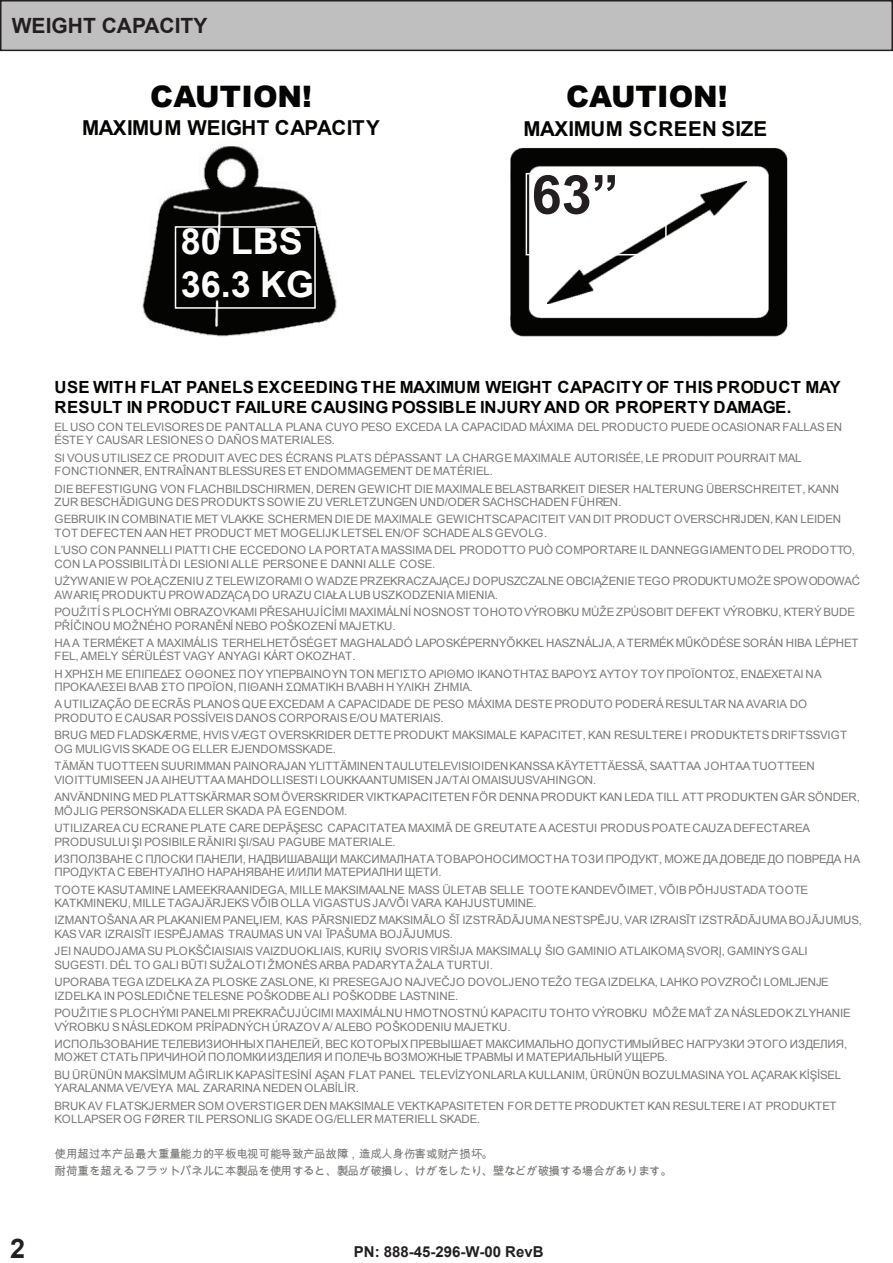
<style>
.page{position:relative;width:893px;height:1263px;background:#fff}
.page>*{position:absolute;margin:0;border:0;box-sizing:border-box;transform-origin:0 0}
.t1{font:700 54px "Arial";color:#231f20}
.t2{font:700 36px/43.2px "Arial";color:#fff}
.t3{font:900 29.55px "Arial";color:#040503}
.t4{font:700 27px "Arial";color:#231f20}
.t5{font:700 21px "Arial";color:#231f20}
.t6{font:700 20.55px "Arial";letter-spacing:-.02em;color:#040503}
.t7{font:700 20.55px "Arial";letter-spacing:.005em;color:#040503}
.t8{font:700 16.8px/20px "Arial";letter-spacing:.02em;color:#040503}
.t9{font:700 15px "Arial";color:#231f20}
.t10{font:11.55px/13.6px "Arial";letter-spacing:-.01em;color:#787877}
.t11{font:11.55px/17.4px "Arial Unicode MS";color:#787877}
</style>
<div class="page">
<div style="left:1px;top:1px;width:891px;height:49px;background:#c0bfbf"></div>
<div style="left:0;top:0;width:893px;height:51px;border:2px solid #231f20"></div>
<img style="left:142px;top:146px;width:195px;height:191px">
<img style="left:510px;top:147px;width:278px;height:190px">
<div style="left:175px;top:226px;width:141px;height:83px;border:2px solid #fff"></div>
<div style="left:526px;top:173px;width:141px;height:82px;border:2px solid #fff"></div>
<h3 class="t5" style="left:12px;top:12px;width:197px">WEIGHT CAPACITY</h3>
<h3 class="t3" style="left:150px;top:75px;width:163px">CAUTION!</h3>
<h3 class="t6" style="left:82px;top:114px;width:299px">MAXIMUM WEIGHT CAPACITY</h3>
<h2 class="t2" style="left:181px;top:221px;width:135px">80 LBS<br>36.3 KG</h2>
<h3 class="t3" style="left:566px;top:75px;width:163px">CAUTION!</h3>
<h3 class="t7" style="left:524px;top:115px;width:245px">MAXIMUM SCREEN SIZE</h3>
<h1 class="t1" style="left:532px;top:159px;width:89px">63”</h1>
<h3 class="t8" style="left:54px;top:377px;width:788px">USE WITH FLAT PANELS EXCEEDING THE MAXIMUM WEIGHT CAPACITY OF THIS PRODUCT MAY<br>RESULT IN PRODUCT FAILURE CAUSING POSSIBLE INJURY AND OR PROPERTY DAMAGE.</h3>
<p class="t10" style="left:54px;top:420px;width:789px">EL USO CON TELEVISORES DE PANTALLA PLANA CUYO PESO EXCEDA LA CAPACIDAD MÁXIMA DEL PRODUCTO PUEDE OCASIONAR FALLAS EN<br>ÉSTE Y CAUSAR LESIONES O DAÑOS MATERIALES.</p>
<p class="t10" style="left:54px;top:451px;width:749px">SI VOUS UTILISEZ CE PRODUIT AVEC DES ÉCRANS PLATS DÉPASSANT LA CHARGE MAXIMALE AUTORISÉE, LE PRODUIT POURRAIT MAL<br>FONCTIONNER, ENTRAÎNANT BLESSURES ET ENDOMMAGEMENT DE MATÉRIEL.</p>
<p class="t10" style="left:54px;top:482px;width:786px">DIE BEFESTIGUNG VON FLACHBILDSCHIRMEN, DEREN GEWICHT DIE MAXIMALE BELASTBARKEIT DIESER HALTERUNG ÜBERSCHREITET, KANN<br>ZUR BESCHÄDIGUNG DES PRODUKTS SOWIE ZU VERLETZUNGEN UND/ODER SACHSCHADEN FÜHREN.</p>
<p class="t10" style="left:54px;top:513px;width:788px">GEBRUIK IN COMBINATIE MET VLAKKE SCHERMEN DIE DE MAXIMALE GEWICHTSCAPACITEIT VAN DIT PRODUCT OVERSCHRIJDEN, KAN LEIDEN<br>TOT DEFECTEN AAN HET PRODUCT MET MOGELIJK LETSEL EN/OF SCHADE ALS GEVOLG.</p>
<p class="t10" style="left:54px;top:543px;width:802px">L’USO CON PANNELLI PIATTI CHE ECCEDONO LA PORTATA MASSIMA DEL PRODOTTO PUÒ COMPORTARE IL DANNEGGIAMENTO DEL PRODOTTO,<br>CON LA POSSIBILITÀ DI LESIONI ALLE PERSONE E DANNI ALLE COSE.</p>
<p class="t10" style="left:54px;top:574px;width:807px">UŻYWANIE W POŁĄCZENIU Z TELEWIZORAMI O WADZE PRZEKRACZAJĄCEJ DOPUSZCZALNE OBCIĄŻENIE TEGO PRODUKTU MOŻE SPOWODOWAĆ<br>AWARIĘ PRODUKTU PROWADZĄCĄ DO URAZU CIAŁA LUB USZKODZENIA MIENIA.</p>
<p class="t10" style="left:54px;top:605px;width:802px">POUŽITÍ S PLOCHÝMI OBRAZOVKAMI PŘESAHUJÍCÍMI MAXIMÁLNÍ NOSNOST TOHOTO VÝROBKU MŮŽE ZPŮSOBIT DEFEKT VÝROBKU, KTERÝ BUDE<br>PŘÍČINOU MOŽNÉHO PORANĚNÍ NEBO POŠKOZENÍ MAJETKU.</p>
<p class="t10" style="left:54px;top:636px;width:806px">HA A TERMÉKET A MAXIMÁLIS TERHELHETŐSÉGET MAGHALADÓ LAPOSKÉPERNYŐKKEL HASZNÁLJA, A TERMÉK MŰKÖDÉSE SORÁN HIBA LÉPHET<br>FEL, AMELY SÉRÜLÉST VAGY ANYAGI KÁRT OKOZHAT.</p>
<p class="t10" style="left:54px;top:667px;width:769px">Η ΧΡΗΣΗ ΜΕ ΕΠΙΠΕΔΕΣ ΟΘΟΝΕΣ ΠΟΥ ΥΠΕΡΒΑΙΝΟΥΝ ΤΟΝ ΜΕΓΙΣΤΟ ΑΡΙΘΜΟ ΙΚΑΝΟΤΗΤΑΣ ΒΑΡΟΥΣ ΑΥΤΟΥ ΤΟΥ ΠΡΟΪΟΝΤΟΣ, ΕΝΔΕΧΕΤΑΙ ΝΑ<br>ΠΡΟΚΑΛΕΣΕΙ ΒΛΑΒ ΣΤΟ ΠΡΟΪΟΝ, ΠΙΘΑΝΗ ΣΩΜΑΤΙΚΗ ΒΛΑΒΗ Η ΥΛΙΚΗ ΖΗΜΙΑ.</p>
<p class="t10" style="left:54px;top:698px;width:754px">A UTILIZAÇÃO DE ECRÃS PLANOS QUE EXCEDAM A CAPACIDADE DE PESO MÁXIMA DESTE PRODUTO PODERÁ RESULTAR NA AVARIA DO<br>PRODUTO E CAUSAR POSSÍVEIS DANOS CORPORAIS E/OU MATERIAIS.</p>
<p class="t10" style="left:54px;top:728px;width:794px">BRUG MED FLADSKÆRME, HVIS VÆGT OVERSKRIDER DETTE PRODUKT MAKSIMALE KAPACITET, KAN RESULTERE I PRODUKTETS DRIFTSSVIGT<br>OG MULIGVIS SKADE OG ELLER EJENDOMSSKADE.</p>
<p class="t10" style="left:54px;top:759px;width:762px">TÄMÄN TUOTTEEN SUURIMMAN PAINORAJAN YLITTÄMINEN TAULUTELEVISIOIDEN KANSSA KÄYTETTÄESSÄ, SAATTAA JOHTAA TUOTTEEN<br>VIOITTUMISEEN JA AIHEUTTAA MAHDOLLISESTI LOUKKAANTUMISEN JA/TAI OMAISUUSVAHINGON.</p>
<p class="t10" style="left:54px;top:790px;width:807px">ANVÄNDNING MED PLATTSKÄRMAR SOM ÖVERSKRIDER VIKTKAPACITETEN FÖR DENNA PRODUKT KAN LEDA TILL ATT PRODUKTEN GÅR SÖNDER,<br>MÖJLIG PERSONSKADA ELLER SKADA PÅ EGENDOM.</p>
<p class="t10" style="left:54px;top:821px;width:757px">UTILIZAREA CU ECRANE PLATE CARE DEPĂŞESC CAPACITATEA MAXIMĂ DE GREUTATE A ACESTUI PRODUS POATE CAUZA DEFECTAREA<br>PRODUSULUI ŞI POSIBILE RĂNIRI ŞI/SAU PAGUBE MATERIALE.</p>
<p class="t10" style="left:54px;top:852px;width:807px">ИЗПОЛЗВАНЕ С ПЛОСКИ ПАНЕЛИ, НАДВИШАВАЩИ МАКСИМАЛНАТА ТОВАРОНОСИМОСТ НА ТОЗИ ПРОДУКТ, МОЖЕ ДА ДОВЕДЕ ДО ПОВРЕДА НА<br>ПРОДУКТА С ЕВЕНТУАЛНО НАРАНЯВАНЕ И/ИЛИ МАТЕРИАЛНИ ЩЕТИ.</p>
<p class="t10" style="left:54px;top:883px;width:755px">TOOTE KASUTAMINE LAMEEKRAANIDEGA, MILLE MAKSIMAALNE MASS ÜLETAB SELLE TOOTE KANDEVÕIMET, VÕIB PÕHJUSTADA TOOTE<br>KATKMINEKU, MILLE TAGAJÄRJEKS VÕIB OLLA VIGASTUS JA/VÕI VARA KAHJUSTUMINE.</p>
<p class="t10" style="left:54px;top:914px;width:809px">IZMANTOŠANA AR PLAKANIEM PANEĻIEM, KAS PĀRSNIEDZ MAKSIMĀLO ŠĪ IZSTRĀDĀJUMA NESTSPĒJU, VAR IZRAISĪT IZSTRĀDĀJUMA BOJĀJUMUS,<br>KAS VAR IZRAISĪT IESPĒJAMAS TRAUMAS UN VAI ĪPAŠUMA BOJĀJUMUS.</p>
<p class="t10" style="left:54px;top:944px;width:755px">JEI NAUDOJAMA SU PLOKŠČIAISIAIS VAIZDUOKLIAIS, KURIŲ SVORIS VIRŠIJA MAKSIMALŲ ŠIO GAMINIO ATLAIKOMĄ SVORĮ, GAMINYS GALI<br>SUGESTI. DĖL TO GALI BŪTI SUŽALOTI ŽMONĖS ARBA PADARYTA ŽALA TURTUI.</p>
<p class="t10" style="left:54px;top:975px;width:776px">UPORABA TEGA IZDELKA ZA PLOSKE ZASLONE, KI PRESEGAJO NAJVEČJO DOVOLJENO TEŽO TEGA IZDELKA, LAHKO POVZROČI LOMLJENJE<br>IZDELKA IN POSLEDIČNE TELESNE POŠKODBE ALI POŠKODBE LASTNINE.</p>
<p class="t10" style="left:54px;top:1006px;width:798px">POUŽITIE S PLOCHÝMI PANELMI PREKRAČUJÚCIMI MAXIMÁLNU HMOTNOSTNÚ KAPACITU TOHTO VÝROBKU MÔŽE MAŤ ZA NÁSLEDOK ZLYHANIE<br>VÝROBKU S NÁSLEDKOM PRÍPADNÝCH ÚRAZOV A/ ALEBO POŠKODENIU MAJETKU.</p>
<p class="t10" style="left:54px;top:1037px;width:794px">ИСПОЛЬЗОВАНИЕ ТЕЛЕВИЗИОННЫХ ПАНЕЛЕЙ, ВЕС КОТОРЫХ ПРЕВЫШАЕТ МАКСИМАЛЬНО ДОПУСТИМЫЙ ВЕС НАГРУЗКИ ЭТОГО ИЗДЕЛИЯ,<br>МОЖЕТ СТАТЬ ПРИЧИНОЙ ПОЛОМКИ ИЗДЕЛИЯ И ПОЛЕЧЬ ВОЗМОЖНЫЕ ТРАВМЫ И МАТЕРИАЛЬНЫЙ УЩЕРБ.</p>
<p class="t10" style="left:54px;top:1068px;width:788px">BU ÜRÜNÜN MAKSİMUM AĞIRLIK KAPASİTESİNİ AŞAN FLAT PANEL TELEVİZYONLARLA KULLANIM, ÜRÜNÜN BOZULMASINA YOL AÇARAK KİŞİSEL<br>YARALANMA VE/VEYA MAL ZARARINA NEDEN OLABİLİR.</p>
<p class="t10" style="left:54px;top:1099px;width:784px">BRUK AV FLATSKJERMER SOM OVERSTIGER DEN MAKSIMALE VEKTKAPASITETEN FOR DETTE PRODUKTET KAN RESULTERE I AT PRODUKTET<br>KOLLAPSER OG FØRER TIL PERSONLIG SKADE OG/ELLER MATERIELL SKADE.</p>
<p class="t11" style="left:54px;top:1145px;width:619px">使用超过本产品最大重量能力的平板电视可能导致产品故障，造成人身伤害或财产损坏。<br>耐荷重を超えるフラットパネルに本製品を使用すると、製品が破損し、けがをしたり、壁などが破損する場合があります。</p>
<h3 class="t4" style="left:10px;top:1230px;width:17px">2</h3>
<p class="t9" style="left:354px;top:1241px;width:191px">PN: 888-45-296-W-00 RevB</p>
</div>
